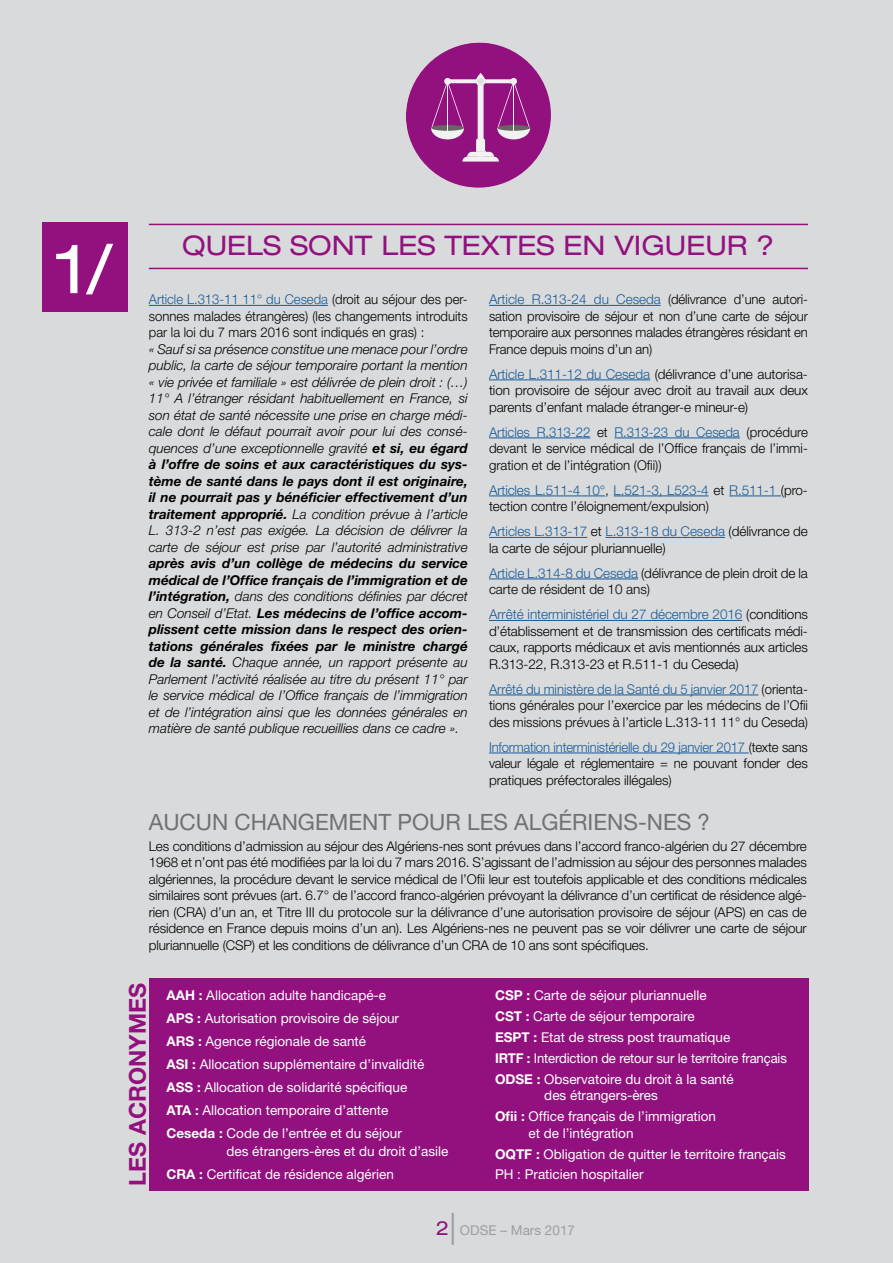
<style>
.page{position:relative;width:893px;height:1263px;background:#d9dadb}
.page>*{position:absolute;margin:0;border:0;box-sizing:border-box;transform-origin:0 0}
.t1{font:expanded 67.5px "Helvetica Neue";color:#fff}
.t2{font:100 expanded 45px "Helvetica Neue";color:#9c9e9f}
.t3{font:expanded 27px "Helvetica Neue";color:#93117e}
.t4{font:700 23.25px "Helvetica Neue";color:#93117e}
.t5{font:22.5px "Helvetica Neue";color:#707172}
.t6{font:expanded 19.5px "Helvetica Neue";color:#93117e}
.t7{font:300 13.5px/16.5px "Helvetica Neue";letter-spacing:-.005em;color:#000;text-align:justify}
.t8{font:italic 300 13.5px/16.5px "Helvetica Neue";color:#000;text-align:justify}
.t9{font:13.5px/23px "Helvetica Neue";color:#fff}
.t10{font:13.5px "Helvetica Neue";color:#9c9e9f}
.s1{color:#165b9a}
.s2{font-weight:700}
</style>
<div class="page">
<hr style="left:149px;top:224px;width:659px;height:1px;background:#93117e">
<hr style="left:149px;top:268px;width:659px;height:1px;background:#93117e">
<hr style="left:149px;top:305px;width:179px;height:1px;background:#165b9a">
<hr style="left:489px;top:305px;width:172px;height:1px;background:#165b9a">
<hr style="left:489px;top:380px;width:161px;height:1px;background:#165b9a">
<hr style="left:489px;top:438px;width:101px;height:1px;background:#165b9a">
<hr style="left:614px;top:438px;width:126px;height:1px;background:#165b9a">
<hr style="left:489px;top:496px;width:116px;height:1px;background:#165b9a">
<hr style="left:614px;top:496px;width:95px;height:1px;background:#165b9a">
<hr style="left:729px;top:496px;width:52px;height:1px;background:#165b9a">
<hr style="left:489px;top:537px;width:98px;height:1px;background:#165b9a">
<hr style="left:605px;top:537px;width:120px;height:1px;background:#165b9a">
<hr style="left:489px;top:579px;width:149px;height:1px;background:#165b9a">
<hr style="left:489px;top:620px;width:253px;height:1px;background:#165b9a">
<hr style="left:489px;top:695px;width:269px;height:1px;background:#165b9a">
<hr style="left:489px;top:753px;width:260px;height:1px;background:#165b9a">
<div style="left:43px;top:222px;width:85px;height:89px;background:#93117e"></div>
<svg style="left:406px;top:43px;width:145px;height:145px"></svg>
<div style="left:149px;top:978px;width:660px;height:213px;background:#93117e"></div>
<h1 class="t1" style="left:57px;top:228px;width:58px">1/</h1>
<h3 class="t3" style="left:182px;top:229px;width:594px">QUELS SONT LES TEXTES EN VIGUEUR ?</h3>
<p class="t7" style="left:149px;top:291px;width:320px"><span class="s1">Article L.313-11 11° du Ceseda</span> (droit au séjour des per&shy;sonnes malades étrangères) (les changements introduits par la loi du 7 mars 2016 sont indiqués en gras) :</p>
<p class="t8" style="left:149px;top:340px;width:320px">« Sauf si sa présence constitue une menace pour l’ordre public, la carte de séjour temporaire portant la mention « vie privée et familiale » est délivrée de plein droit : (…)<br>11° A l’étranger résidant habituellement en France, si son état de santé nécessite une prise en charge médi&shy;cale dont le défaut pourrait avoir pour lui des consé&shy;quences d’une exceptionnelle gravité <span class="s2">et si, eu égard à l’offre de soins et aux caractéristiques du sys&shy;tème de santé dans le pays dont il est originaire, il ne pourrait pas y bénéficier effectivement d’un traitement approprié.</span> La condition prévue à l’article L. 313-2 n’est pas exigée. La décision de délivrer la carte de séjour est prise par l’autorité administrative</p>
<p class="t8" style="left:149px;top:555px;width:320px"><span class="s2">après avis d’un collège de médecins du service médical de l’Office français de l’immigration et de l’intégration,</span> dans des conditions définies par décret en Conseil d’Etat. <span class="s2">Les médecins de l’office accom&shy;plissent cette mission dans le respect des orien&shy;tations générales fixées par le ministre chargé de la santé.</span> Chaque année, un rapport présente au Parlement l’activité réalisée au titre du présent 11° par le service médical de l’Office français de l’immigration et de l’intégration ainsi que les données générales en matière de santé publique recueillies dans ce cadre ».</p>
<p class="t7" style="left:489px;top:291px;width:320px"><span class="s1">Article R.313-24 du Ceseda</span> (délivrance d’une autori&shy;sation provisoire de séjour et non d’une carte de séjour temporaire aux personnes malades étrangères résidant en France depuis moins d’un an)</p>
<p class="t7" style="left:489px;top:365px;width:320px"><span class="s1">Article L.311-12 du Ceseda</span> (délivrance d’une autorisa&shy;tion provisoire de séjour avec droit au travail aux deux parents d’enfant malade étranger-e mineur-e)</p>
<p class="t7" style="left:489px;top:423px;width:320px"><span class="s1">Articles R.313-22</span> et <span class="s1">R.313-23 du Ceseda</span> (procédure devant le service médical de l’Office français de l’immi&shy;gration et de l’intégration (Ofii))</p>
<p class="t7" style="left:489px;top:481px;width:320px"><span class="s1">Articles L.511-4 10°</span>, <span class="s1">L.521-3, L523-4</span> et <span class="s1">R.511-1</span> (pro&shy;tection contre l’éloignement/expulsion)</p>
<p class="t7" style="left:489px;top:523px;width:320px"><span class="s1">Articles L.313-17</span> et <span class="s1">L.313-18 du Ceseda</span> (délivrance de la carte de séjour pluriannuelle)</p>
<p class="t7" style="left:489px;top:564px;width:320px"><span class="s1">Article L.314-8 du Ceseda</span> (délivrance de plein droit de la carte de résident de 10 ans)</p>
<p class="t7" style="left:489px;top:606px;width:320px"><span class="s1">Arrêté interministériel du 27 décembre 2016</span> (conditions d’établissement et de transmission des certificats médi&shy;caux, rapports médicaux et avis mentionnés aux articles R.313-22, R.313-23 et R.511-1 du Ceseda)</p>
<p class="t7" style="left:489px;top:680px;width:320px"><span class="s1">Arrêté du ministère de la Santé du 5 janvier 2017</span> (orienta&shy;tions générales pour l’exercice par les médecins de l’Ofii des missions prévues à l’article L.313-11 11° du Ceseda)</p>
<p class="t7" style="left:489px;top:738px;width:320px"><span class="s1">Information interministérielle du 29 janvier 2017</span> (texte sans valeur légale et réglementaire = ne pouvant fonder des pratiques préfectorales illégales)</p>
<h3 class="t5" style="left:149px;top:808px;width:563px">AUCUN CHANGEMENT POUR LES ALGÉRIENS-NES ?</h3>
<p class="t7" style="left:149px;top:837px;width:660px">Les conditions d’admission au séjour des Algériens-nes sont prévues dans l’accord franco-algérien du 27 décembre 1968 et n’ont pas été modifiées par la loi du 7 mars 2016. S’agissant de l’admission au séjour des personnes malades algériennes, la procédure devant le service médical de l’Ofii leur est toutefois applicable et des conditions médicales similaires sont prévues (art. 6.7° de l’accord franco-algérien prévoyant la délivrance d’un certificat de résidence algé&shy;rien (CRA) d’un an, et Titre III du protocole sur la délivrance d’une autorisation provisoire de séjour (APS) en cas de résidence en France depuis moins d’un an). Les Algériens-nes ne peuvent pas se voir délivrer une carte de séjour pluriannuelle (CSP) et les conditions de délivrance d’un CRA de 10 ans sont spécifiques.</p>
<h3 class="t4" style="left:123px;top:1185px;width:204px;rotate:-90deg">LES ACRONYMES</h3>
<p class="t9" style="left:167px;top:983px;width:259px"><span class="s2">AAH :</span> Allocation adulte handicapé-e<br><span class="s2">APS :</span> Autorisation provisoire de séjour <span class="s2">ARS :</span> Agence régionale de santé<br><span class="s2">ASI :</span> Allocation supplémentaire d’invalidité <span class="s2">ASS :</span> Allocation de solidarité spécifique <span class="s2">ATA :</span> Allocation temporaire d’attente <span class="s2">Ceseda :</span> Code de l’entrée et du séjour</p>
<p class="t9" style="left:167px;top:1140px;width:283px;text-indent:60px">des étrangers-ères et du droit d’asile<br><span class="s2">CRA :</span> Certificat de résidence algérien</p>
<p class="t9" style="left:495px;top:984px;width:293px;line-height:20.9px"><span class="s2">CSP :</span> Carte de séjour pluriannuelle<br><span class="s2">CST :</span> Carte de séjour temporaire<br><span class="s2">ESPT :</span> Etat de stress post traumatique<br><span class="s2">IRTF :</span> Interdiction de retour sur le territoire français <span class="s2">ODSE :</span> Observatoire du droit à la santé</p>
<p class="t9" style="left:495px;top:1085px;width:223px;line-height:20.9px;text-indent:49px">des étrangers-ères<br><span class="s2">Ofii :</span> Office français de l’immigration</p>
<p class="t9" style="left:495px;top:1122px;width:292px;line-height:20.9px;text-indent:33px">et de l’intégration<br><span class="s2">OQTF :</span> Obligation de quitter le territoire français</p>
<p class="t9" style="left:495px;top:1163px;width:150px">PH : Praticien hospitalier</p>
<h3 class="t6" style="left:436px;top:1216px;width:15px">2</h3>
<h2 class="t2" style="left:449px;top:1202px;width:9px">l</h2>
<p class="t10" style="left:460px;top:1222px;width:117px">ODSE – Mars 2017</p>
</div>
